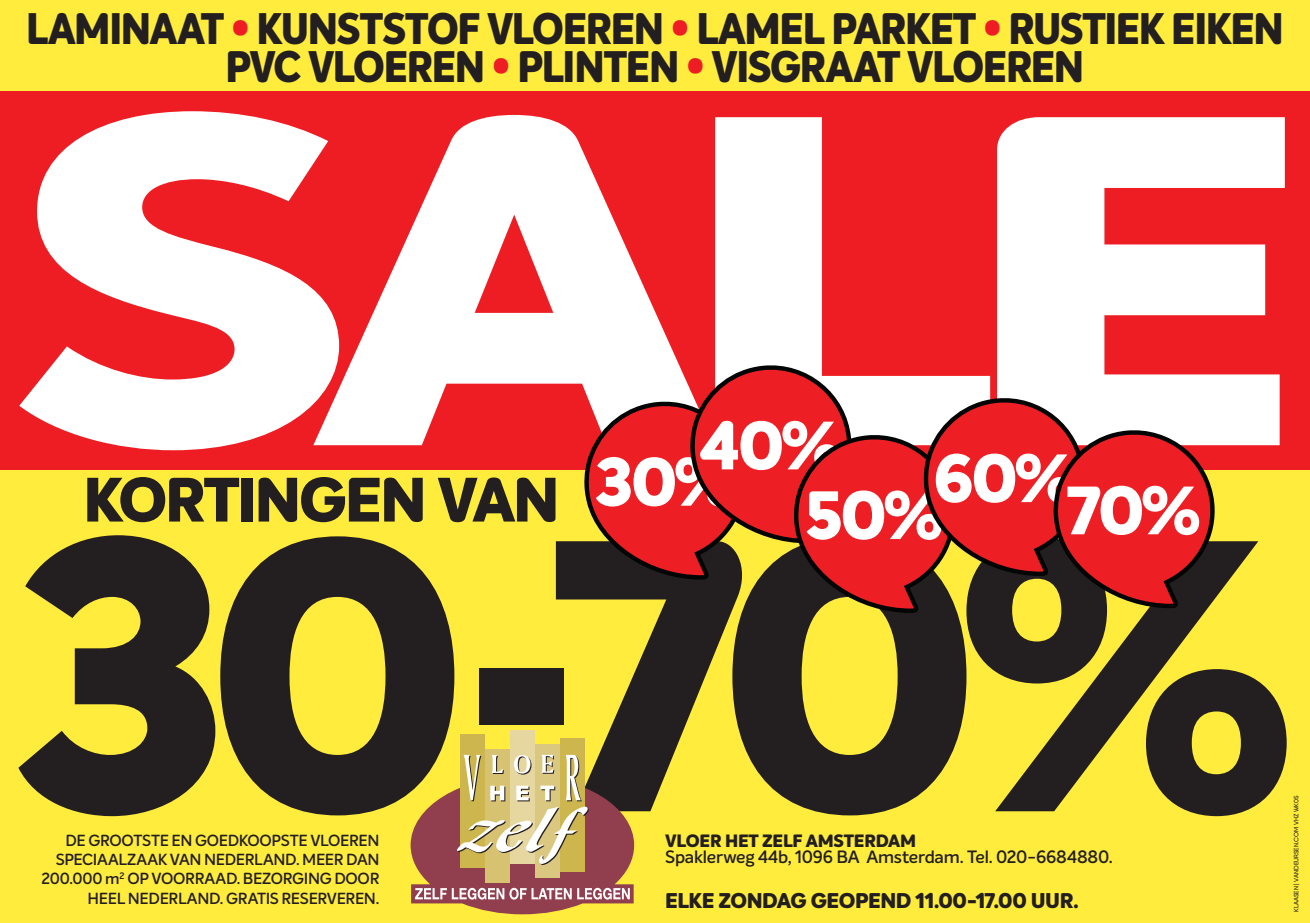
<style>
.page{position:relative;width:1310px;height:923px;background:#ffec3d}
.page>*{position:absolute;margin:0;border:0;box-sizing:border-box;transform-origin:0 0}
.t1{font:800 459.2px "Intelo";color:#fff;scale:1.25 1}
.t2{font:800 378px "Intelo";color:#231f20}
.t3{font:800 66.85px/69.6px "Intelo";letter-spacing:-.03em;color:#fff}
.t4{font:800 61.25px "Intelo";letter-spacing:-.04em;color:#231f20}
.t5{font:800 43.23px/38.5px "Intelo";letter-spacing:-.035em;color:#231f20;text-align:center;scale:.92 1}
.t6{font:800 20.82px "Intelo";letter-spacing:-.02em;color:#231f20}
.t7{font:600 17.5px "Intelo";letter-spacing:-.01em;color:#231f20}
.t8{font:800 17.5px "Intelo";letter-spacing:-.015em;color:#231f20}
.t9{font:600 15.75px/19.2px "Intelo";letter-spacing:-.02em;color:#231f20;text-align:right}
.t10{font:500 6.3px "Qanelas";color:#231f20}
.s1{color:#ee1d23}
</style>
<div class="page">
<div style="left:0;top:91px;width:1310px;height:378px;background:#ee1d23"></div>
<svg style="left:583px;top:365px;width:635px;height:248px"></svg>
<div style="left:460px;top:734px;width:25px;height:134px;background:#ceb64f"></div>
<div style="left:485px;top:749px;width:25px;height:133px;background:#d6c271"></div>
<div style="left:510px;top:730px;width:25px;height:133px;background:#e6d7a0"></div>
<div style="left:535px;top:744px;width:25px;height:134px;background:#dac880"></div>
<div style="left:560px;top:738px;width:24px;height:133px;background:#ceb64f"></div>
<svg style="left:410px;top:755px;width:224px;height:159px"></svg>
<h3 class="t5" style="left:26px;top:11px;width:1368px">LAMINAAT <span class="s1">•</span> KUNSTSTOF VLOEREN <span class="s1">•</span> LAMEL PARKET <span class="s1">•</span> RUSTIEK EIKEN<br>PVC VLOEREN <span class="s1">•</span> PLINTEN <span class="s1">•</span> VISGRAAT VLOEREN</h3>
<h1 class="t1" style="left:11px;top:-15px;width:1038px">SALE</h1>
<h3 class="t4" style="left:83px;top:460px;width:478px">KORTINGEN VAN</h3>
<h2 class="t2" style="left:13px;top:433px;width:1285px">30-70%</h2>
<h3 class="t3" style="left:805px;top:413px;width:140px;text-indent:-105px">40%<br>50%</h3>
<h3 class="t3" style="left:933px;top:446px;width:142px">60%</h3>
<h3 class="t3" style="left:595px;top:450px;width:140px">30%</h3>
<h3 class="t3" style="left:1066px;top:478px;width:136px">70%</h3>
<p class="t10" style="left:1292px;top:912px;width:118px;rotate:-90deg">KLAASEN | VANDEURSEN.COM VHZ WK05</p>
<p class="t9" style="left:42px;top:830px;width:339px">DE GROOTSTE EN GOEDKOOPSTE VLOEREN SPECIAALZAAK VAN NEDERLAND. MEER DAN 200.000 m<sup>2</sup> OP VOORRAAD. BEZORGING DOOR HEEL NEDERLAND. GRATIS RESERVEREN.</p>
<p class="t8" style="left:665px;top:829px;width:252px">VLOER HET ZELF AMSTERDAM</p>
<p class="t7" style="left:665px;top:845px;width:449px">Spaklerweg 44b, 1096 BA Amsterdam. Tel. 020-6684880.</p>
<h3 class="t6" style="left:665px;top:886px;width:415px">ELKE ZONDAG GEOPEND 11.00-17.00 UUR.</h3>
</div>
